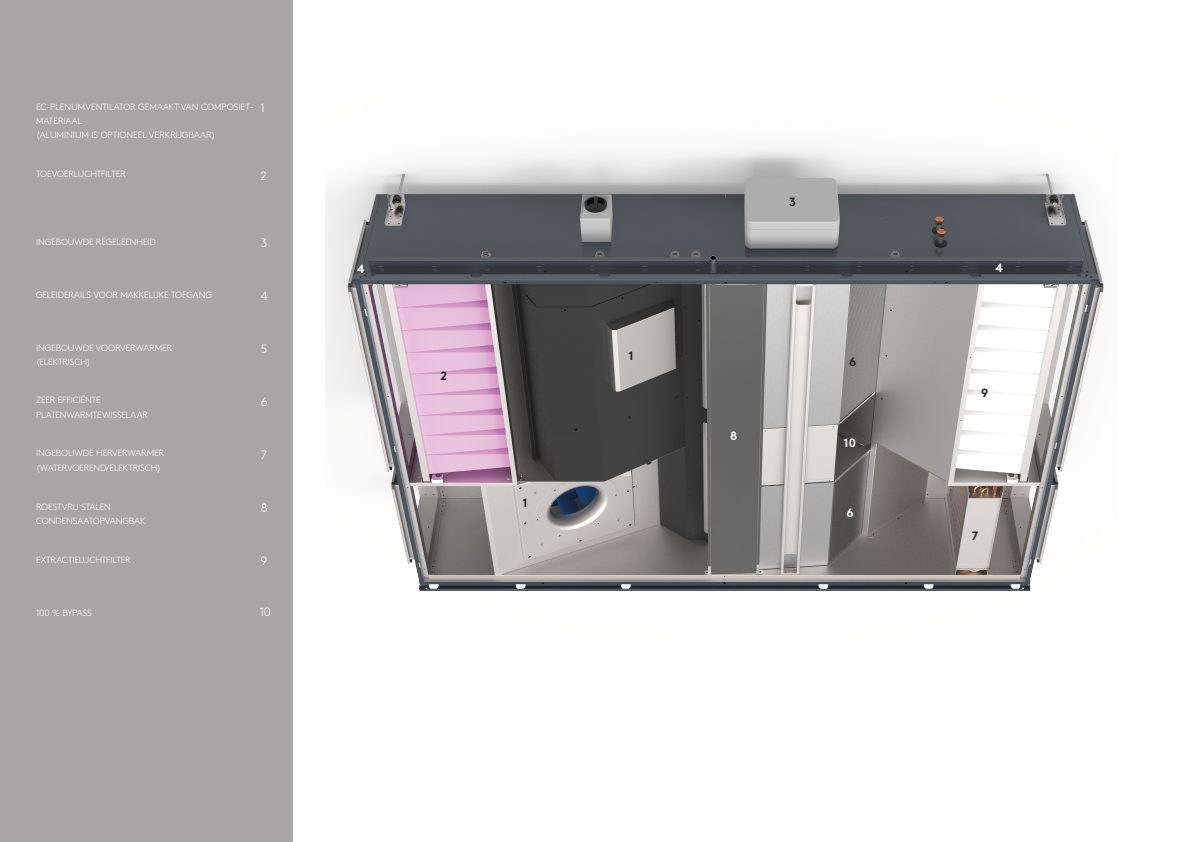
<style>
.page{position:relative;width:1191px;height:842px;background:#fff}
.page>*{position:absolute;margin:0;border:0;box-sizing:border-box;transform-origin:0 0}
.Text_white_12{font:300 12px "Swegon Brown";color:#fff}
.Text_white_12-2{font:700 12px "Swegon Brown";color:#231f20}
.Text_white_12-3{font:700 12px "Swegon Brown";color:#fff}
.Body{font:300 12px "Swegon Brown";color:#fff}
.Body-2{font:300 9px/14.4px "Swegon Brown";letter-spacing:-.015em;color:#fff}
.Text_white_12-4{font:300 9px/14.4px "Swegon Brown";color:#fff}
</style>
<div class="page">
<div style="left:0;top:0;width:293px;height:842px;background:#a7a5a6"></div>
<img style="left:325px;top:146px;width:779px;height:445px">
<p class="Text_white_12-4" style="left:36px;top:99px;width:219px">EC-PLENUMVENTILATOR GEMAAKT VAN COMPOSIET-<br>MATERIAAL<br>(ALUMINIUM IS OPTIONEEL VERKRIJGBAAR)</p>
<p class="Text_white_12" style="left:260px;top:99px;width:6px">1</p>
<p class="Body-2" style="left:36px;top:166px;width:91px">TOEVOERLUCHTFILTER</p>
<p class="Text_white_12" style="left:260px;top:167px;width:8px">2</p>
<p class="Body-2" style="left:36px;top:234px;width:121px">INGEBOUWDE REGELEENHEID</p>
<p class="Text_white_12" style="left:261px;top:234px;width:8px">3</p>
<p class="Body-2" style="left:36px;top:287px;width:177px">GELEIDERAILS VOOR MAKKELIJKE TOEGANG</p>
<p class="Text_white_12" style="left:261px;top:287px;width:8px">4</p>
<p class="Body-2" style="left:36px;top:340px;width:138px">INGEBOUWDE VOORVERWARMER (ELEKTRISCH)</p>
<p class="Text_white_12" style="left:261px;top:340px;width:8px">5</p>
<p class="Body-2" style="left:36px;top:392px;width:113px">ZEER EFFICIËNTE<br>PLATENWARMTEWISSELAAR</p>
<p class="Text_white_12" style="left:261px;top:393px;width:8px">6</p>
<p class="Body-2" style="left:36px;top:445px;width:129px">INGEBOUWDE HERVERWARMER (WATERVOEREND/ELEKTRISCH)</p>
<p class="Text_white_12" style="left:261px;top:446px;width:8px">7</p>
<p class="Body-2" style="left:36px;top:499px;width:111px">ROESTVRIJ STALEN<br>CONDENSAATOPVANGBAK</p>
<p class="Text_white_12" style="left:261px;top:499px;width:8px">8</p>
<p class="Body-2" style="left:36px;top:552px;width:96px">EXTRACTIELUCHTFILTER</p>
<p class="Text_white_12" style="left:260px;top:552px;width:8px">9</p>
<p class="Body-2" style="left:36px;top:605px;width:57px">100 % BYPASS</p>
<p class="Body" style="left:260px;top:603px;width:13px">10</p>
<p class="Text_white_12-2" style="left:789px;top:192px;width:8px">3</p>
<p class="Text_white_12-3" style="left:357px;top:259px;width:9px">4</p>
<p class="Text_white_12-3" style="left:995px;top:258px;width:9px">4</p>
<p class="Text_white_12-2" style="left:440px;top:366px;width:8px">2</p>
<p class="Text_white_12-2" style="left:522px;top:493px;width:7px">1</p>
<p class="Text_white_12-2" style="left:628px;top:346px;width:7px">1</p>
<p class="Text_white_12-3" style="left:730px;top:426px;width:9px">8</p>
<p class="Text_white_12-2" style="left:849px;top:352px;width:9px">6</p>
<p class="Text_white_12-3" style="left:843px;top:433px;width:14px">10</p>
<p class="Text_white_12-3" style="left:846px;top:503px;width:9px">6</p>
<p class="Text_white_12-2" style="left:981px;top:383px;width:9px">9</p>
<p class="Text_white_12-2" style="left:972px;top:526px;width:8px">7</p>
</div>
